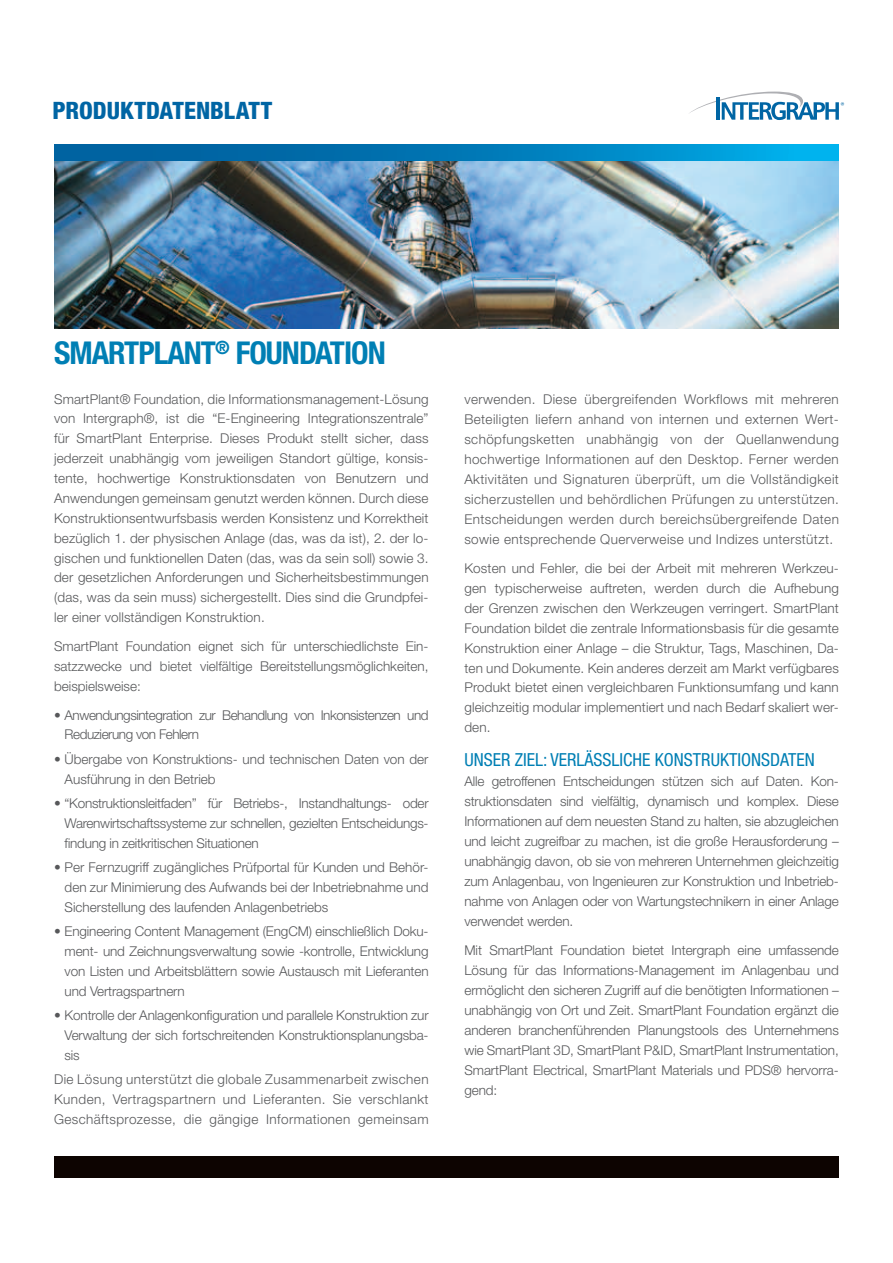
<style>
.page{position:relative;width:893px;height:1263px;background:#fff}
.page>*{position:absolute;margin:0;border:0;box-sizing:border-box;transform-origin:0 0}
.t1{font:700 condensed 31.5px "Helvetica Neue LT Std";letter-spacing:-.03em;color:#007fb4}
.t2{font:800 condensed 24px "Helvetica Neue LT Std";color:#0065a4}
.t3{font:condensed 18px "Helvetica Neue LT Std";color:#007fb4}
.t4{font:300 13.5px/20px "Helvetica Neue LT Std";color:#57585a;text-align:justify}
.t5{font:300 13.5px/19.8px "Helvetica Neue LT Std";letter-spacing:-.035em;color:#57585a}
</style>
<div class="page">
<div style="left:54px;top:1156px;width:785px;height:21px;background:#0d0401"></div>
<svg style="left:690px;top:92px;width:154px;height:28px"></svg>
<img style="left:54px;top:161px;width:785px;height:167px">
<svg style="left:54px;top:144px;width:785px;height:17px"></svg>
<h2 class="t2" style="left:52px;top:96px;width:221px">PRODUKTDATENBLATT</h2>
<h1 class="t1" style="left:54px;top:334px;width:333px">SMARTPLANT<sup>®</sup> FOUNDATION</h1>
<p class="t4" style="left:54px;top:389px;width:376px">SmartPlant® Foundation, die Informationsmanagement-Lösung von Intergraph®, ist die “E-Engineering Integrationszentrale” für SmartPlant Enterprise. Dieses Produkt stellt sicher, dass jederzeit unabhängig vom jeweiligen Standort gültige, konsis&shy;tente, hochwertige Konstruktionsdaten von Benutzern und Anwendungen gemeinsam genutzt werden können. Durch diese Konstruktionsentwurfsbasis werden Konsistenz und Korrektheit bezüglich 1. der physischen Anlage (das, was da ist), 2. der lo&shy;gischen und funktionellen Daten (das, was da sein soll) sowie 3. der gesetzlichen Anforderungen und Sicherheitsbestimmungen (das, was da sein muss) sichergestellt. Dies sind die Grundpfei&shy;ler einer vollständigen Konstruktion.</p>
<p class="t4" style="left:54px;top:636px;width:376px">SmartPlant Foundation eignet sich für unterschiedlichste Ein&shy;satzzwecke und bietet vielfältige Bereitstellungsmöglichkeiten, beispielsweise:</p>
<p class="t5" style="left:65px;top:704px;width:365px;text-indent:-11px">• Anwendungsintegration zur Behandlung von Inkonsistenzen und<br>Reduzierung von Fehlern</p>
<p class="t4" style="left:65px;top:749px;width:365px;text-indent:-11px">• Übergabe von Konstruktions- und technischen Daten von der<br>Ausführung in den Betrieb</p>
<p class="t4" style="left:65px;top:793px;width:365px;text-indent:-11px">• “Konstruktionsleitfaden” für Betriebs-, Instandhaltungs- oder Warenwirtschaftssysteme zur schnellen, gezielten Entscheidungs&shy;findung in zeitkritischen Situationen</p>
<p class="t4" style="left:65px;top:857px;width:365px;text-indent:-11px">• Per Fernzugriff zugängliches Prüfportal für Kunden und Behör&shy;den zur Minimierung des Aufwands bei der Inbetriebnahme und Sicherstellung des laufenden Anlagenbetriebs</p>
<p class="t4" style="left:65px;top:921px;width:365px;text-indent:-11px">• Engineering Content Management (EngCM) einschließlich Doku&shy;ment- und Zeichnungsverwaltung sowie -kontrolle, Entwicklung von Listen und Arbeitsblättern sowie Austausch mit Lieferanten und Vertragspartnern</p>
<p class="t4" style="left:65px;top:1005px;width:365px;text-indent:-11px">• Kontrolle der Anlagenkonfiguration und parallele Konstruktion zur Verwaltung der sich fortschreitenden Konstruktionsplanungsba&shy;sis</p>
<p class="t4" style="left:54px;top:1069px;width:376px">Die Lösung unterstützt die globale Zusammenarbeit zwischen Kunden, Vertragspartnern und Lieferanten. Sie verschlankt Geschäftsprozesse, die gängige Informationen gemeinsam</p>
<p class="t4" style="left:464px;top:388px;width:376px">verwenden. Diese übergreifenden Workflows mit mehreren Beteiligten liefern anhand von internen und externen Wert&shy;schöpfungsketten unabhängig von der Quellanwendung hochwertige Informationen auf den Desktop. Ferner werden Aktivitäten und Signaturen überprüft, um die Vollständigkeit sicherzustellen und behördlichen Prüfungen zu unterstützen.<br>Entscheidungen werden durch bereichsübergreifende Daten sowie entsprechende Querverweise und Indizes unterstützt.</p>
<p class="t4" style="left:464px;top:557px;width:376px">Kosten und Fehler, die bei der Arbeit mit mehreren Werkzeu&shy;gen typischerweise auftreten, werden durch die Aufhebung der Grenzen zwischen den Werkzeugen verringert. SmartPlant Foundation bildet die zentrale Informationsbasis für die gesamte Konstruktion einer Anlage – die Struktur, Tags, Maschinen, Da&shy;ten und Dokumente. Kein anderes derzeit am Markt verfügbares Produkt bietet einen vergleichbaren Funktionsumfang und kann gleichzeitig modular implementiert und nach Bedarf skaliert wer&shy;den.</p>
<h3 class="t3" style="left:464px;top:749px;width:352px">UNSER ZIEL: VERLÄSSLICHE KONSTRUKTIONSDATEN</h3>
<p class="t4" style="left:464px;top:771px;width:376px">Alle getroffenen Entscheidungen stützen sich auf Daten. Kon&shy;struktionsdaten sind vielfältig, dynamisch und komplex. Diese Informationen auf dem neuesten Stand zu halten, sie abzugleichen und leicht zugreifbar zu machen, ist die große Herausforderung – unabhängig davon, ob sie von mehreren Unternehmen gleichzeitig zum Anlagenbau, von Ingenieuren zur Konstruktion und Inbetrieb&shy;nahme von Anlagen oder von Wartungstechnikern in einer Anlage verwendet werden.</p>
<p class="t4" style="left:464px;top:940px;width:376px">Mit SmartPlant Foundation bietet Intergraph eine umfassende Lösung für das Informations-Management im Anlagenbau und ermöglicht den sicheren Zugriff auf die benötigten Informationen – unabhängig von Ort und Zeit. SmartPlant Foundation ergänzt die anderen branchenführenden Planungstools des Unternehmens wie SmartPlant 3D, SmartPlant P&amp;ID, SmartPlant Instrumentation, SmartPlant Electrical, SmartPlant Materials und PDS® hervorra&shy;gend:</p>
</div>
